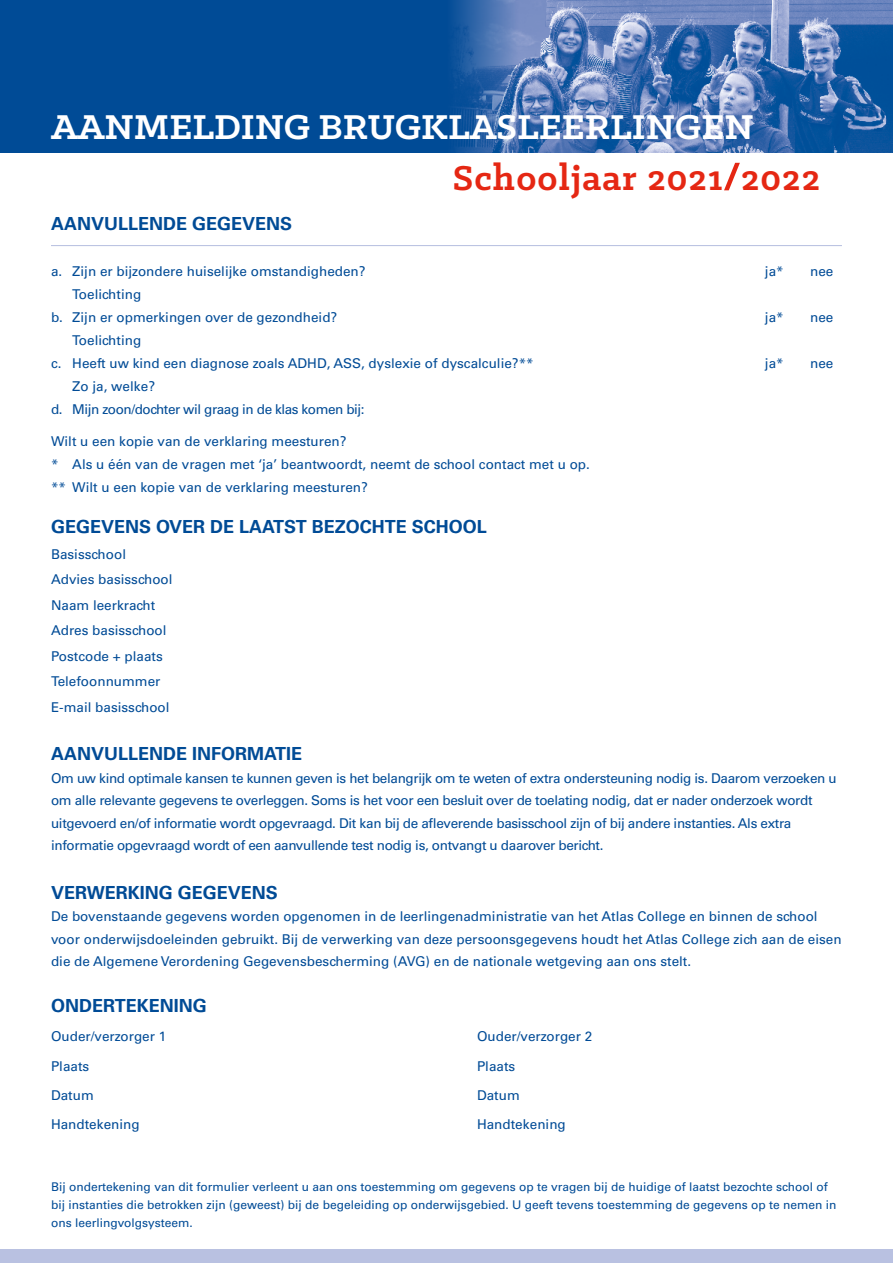
<style>
.page{position:relative;width:893px;height:1263px;background:#fff}
.page>*{position:absolute;margin:0;border:0;box-sizing:border-box;transform-origin:0 0}
.t1{font:700 39px "Klinic Slab";color:#fff}
.t2{font:700 39px "Klinic Slab";letter-spacing:.03em;color:#e52713}
.t3{font:700 18px "Univers LT Std";color:#004b96}
.t4{font:13.5px/25.5px "Univers LT Std";color:#004b96}
.t5{font:13.5px/22.5px "Univers LT Std";letter-spacing:-.025em;color:#004b96}
.t6{font:13.5px/23px "Univers LT Std";letter-spacing:-.03em;color:#004b96}
.t7{font:12px/18px "Univers LT Std";color:#004b96}
</style>
<div class="page">
<div style="left:0;top:1242px;width:893px;height:21px;background:#b9c1e1"></div>
<hr style="left:51px;top:245px;width:791px;height:1px;background:#b9c1e1">
<div style="left:0;top:0;width:893px;height:153px;background:#004b96"></div>
<img style="left:453px;top:0;width:440px;height:153px">
<div style="left:0;top:1189px;width:893px;height:59px;background:#fff"></div>
<svg style="left:724px;top:163px;width:16px;height:27px"></svg>
<h1 class="t1" style="left:51px;top:102px;width:704px">AANMELDING BRUGKLASLEERLINGEN</h1>
<h1 class="t2" style="left:453px;top:153px;width:369px">Schooljaar 2021 2022</h1>
<h2 class="t3" style="left:51px;top:213px;width:243px">AANVULLENDE GEGEVENS</h2>
<p class="t4" style="left:51px;top:258px;width:316px">a. Zijn er bijzondere huiselijke omstandigheden?</p>
<p class="t4" style="left:765px;top:258px;width:20px">ja*</p>
<p class="t4" style="left:810px;top:258px;width:25px">nee</p>
<p class="t4" style="left:51px;top:283px;width:288px;line-height:23px;text-indent:21px">Toelichting<br>b. Zijn er opmerkingen over de gezondheid?</p>
<p class="t4" style="left:765px;top:304px;width:20px">ja*</p>
<p class="t4" style="left:810px;top:304px;width:25px">nee</p>
<p class="t4" style="left:51px;top:328px;width:484px;line-height:23px;text-indent:21px">Toelichting<br>c. Heeft uw kind een diagnose zoals ADHD, ASS, dyslexie of dyscalculie?**</p>
<p class="t4" style="left:765px;top:350px;width:20px">ja*</p>
<p class="t4" style="left:810px;top:350px;width:25px">nee</p>
<p class="t6" style="left:51px;top:374px;width:315px;text-indent:21px">Zo ja, welke?<br>d. Mijn zoon/dochter wil graag in de klas komen bij:</p>
<p class="t4" style="left:51px;top:430px;width:540px;line-height:23px">Wilt u een kopie van de verklaring meesturen?<br>* Als u één van de vragen met ‘ja’ beantwoordt, neemt de school contact met u op. ** Wilt u een kopie van de verklaring meesturen?</p>
<h2 class="t3" style="left:51px;top:516px;width:437px">GEGEVENS OVER DE LAATST BEZOCHTE SCHOOL</h2>
<p class="t4" style="left:51px;top:541px;width:123px">Basisschool<br>Advies basisschool<br>Naam leerkracht<br>Adres basisschool<br>Postcode + plaats<br>Telefoonnummer<br>E-mail basisschool</p>
<h2 class="t3" style="left:51px;top:743px;width:253px">AANVULLENDE INFORMATIE</h2>
<p class="t5" style="left:51px;top:767px;width:787px">Om uw kind optimale kansen te kunnen geven is het belangrijk om te weten of extra ondersteuning nodig is. Daarom verzoeken u om alle relevante gegevens te overleggen. Soms is het voor een besluit over de toelating nodig, dat er nader onderzoek wordt uitgevoerd en/of informatie wordt opgevraagd. Dit kan bij de afleverende basisschool zijn of bij andere instanties. Als extra informatie opgevraagd wordt of een aanvullende test nodig is, ontvangt u daarover bericht.</p>
<h2 class="t3" style="left:51px;top:882px;width:228px">VERWERKING GEGEVENS</h2>
<p class="t4" style="left:51px;top:905px;width:792px;line-height:22.5px">De bovenstaande gegevens worden opgenomen in de leerlingenadministratie van het Atlas College en binnen de school voor onderwijsdoeleinden gebruikt. Bij de verwerking van deze persoonsgegevens houdt het Atlas College zich aan de eisen die de Algemene Verordening Gegevensbescherming (AVG) en de nationale wetgeving aan ons stelt.</p>
<h2 class="t3" style="left:51px;top:995px;width:157px">ONDERTEKENING</h2>
<p class="t4" style="left:51px;top:1024px;width:117px">Ouder/verzorger 1</p>
<p class="t4" style="left:477px;top:1024px;width:117px">Ouder/verzorger 2</p>
<p class="t4" style="left:51px;top:1053px;width:40px">Plaats</p>
<p class="t4" style="left:477px;top:1053px;width:40px">Plaats</p>
<p class="t4" style="left:51px;top:1082px;width:44px">Datum</p>
<p class="t4" style="left:477px;top:1082px;width:44px">Datum</p>
<p class="t4" style="left:51px;top:1112px;width:90px">Handtekening</p>
<p class="t4" style="left:477px;top:1112px;width:90px">Handtekening</p>
<p class="t7" style="left:51px;top:1178px;width:787px">Bij ondertekening van dit formulier verleent u aan ons toestemming om gegevens op te vragen bij de huidige of laatst bezochte school of bij instanties die betrokken zijn (geweest) bij de begeleiding op onderwijsgebied. U geeft tevens toestemming de gegevens op te nemen in ons leerlingvolgsysteem.</p>
</div>
